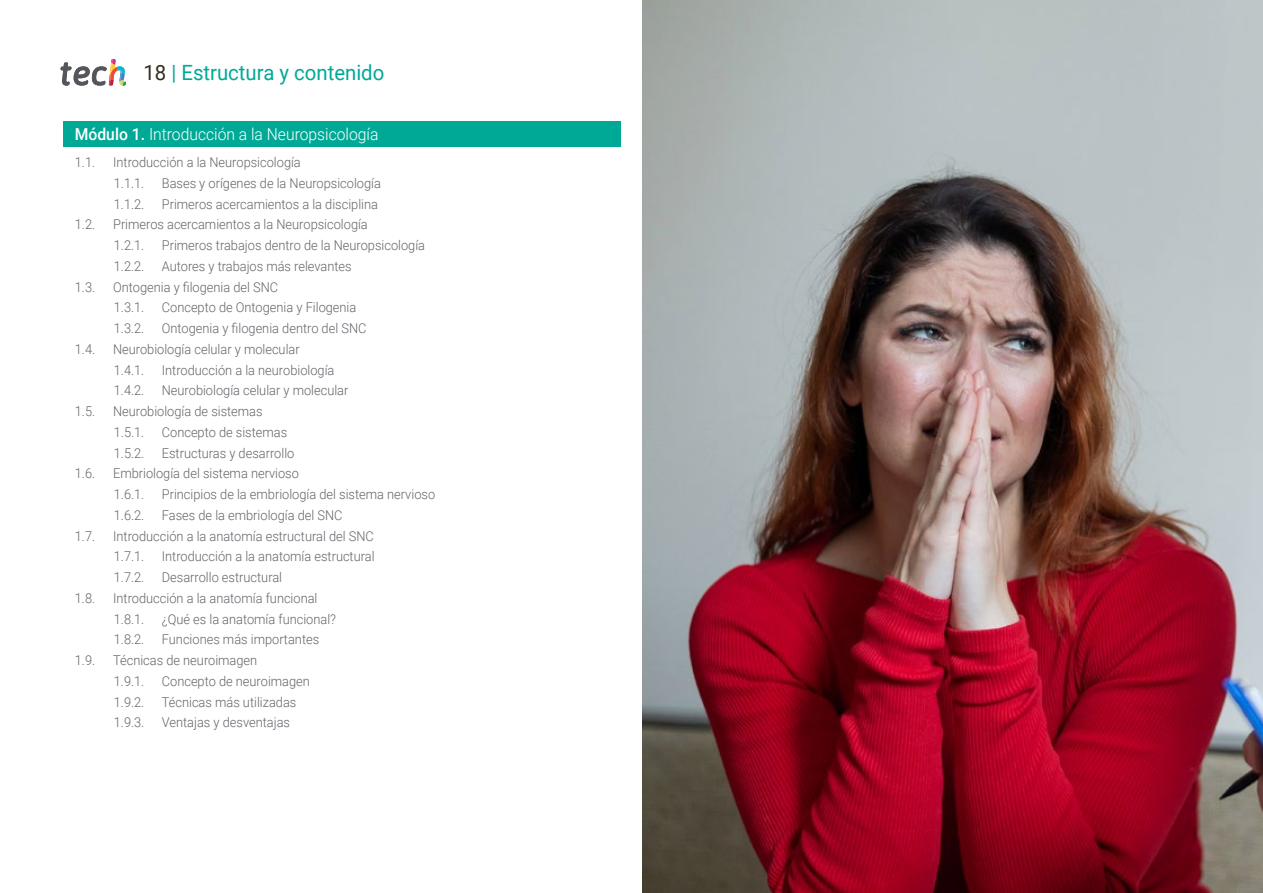
<style>
.page{position:relative;width:1263px;height:893px;background:#fff}
.page>*{position:absolute;margin:0;border:0;box-sizing:border-box;transform-origin:0 0}
.t1{font:21px "Roboto";color:#00a996}
.t2{font:300 16.5px "Roboto";color:#fff;scale:.95 1}
.t3{font:300 13.5px/20.7px "Roboto";color:#61646a;scale:.95 1}
.s1{color:#312e20}
.s2{font-weight:500}
</style>
<div class="page">
<img style="left:642px;top:0;width:621px;height:893px">
<div style="left:64px;top:121px;width:557px;height:25px;background:#00a996"></div>
<svg style="left:61px;top:59px;width:65px;height:27px"></svg>
<h1 class="t1" style="left:144px;top:57px;width:242px"><span class="s1">18</span> | Estructura y contenido</h1>
<p class="t2" style="left:75px;top:123px;width:321px"><span class="s2">Módulo 1.</span> Introducción a la Neuropsicología</p>
<p class="t3" style="left:75px;top:151px;width:23px">1.1.</p>
<p class="t3" style="left:113px;top:151px;width:199px">Introducción a la Neuropsicología<br>1.1.1.</p>
<p class="t3" style="left:162px;top:172px;width:232px">Bases y orígenes de la Neuropsicología</p>
<p class="t3" style="left:114px;top:193px;width:34px">1.1.2.</p>
<p class="t3" style="left:162px;top:193px;width:229px">Primeros acercamientos a la disciplina</p>
<p class="t3" style="left:75px;top:214px;width:23px">1.2.</p>
<p class="t3" style="left:113px;top:214px;width:270px">Primeros acercamientos a la Neuropsicología<br>1.2.1.</p>
<p class="t3" style="left:162px;top:234px;width:279px">Primeros trabajos dentro de la Neuropsicología</p>
<p class="t3" style="left:114px;top:255px;width:34px">1.2.2.</p>
<p class="t3" style="left:162px;top:255px;width:201px">Autores y trabajos más relevantes</p>
<p class="t3" style="left:75px;top:276px;width:23px">1.3.</p>
<p class="t3" style="left:113px;top:276px;width:175px">Ontogenia y filogenia del SNC<br>1.3.1.</p>
<p class="t3" style="left:162px;top:297px;width:206px">Concepto de Ontogenia y Filogenia</p>
<p class="t3" style="left:114px;top:317px;width:34px">1.3.2.</p>
<p class="t3" style="left:162px;top:317px;width:217px">Ontogenia y filogenia dentro del SNC</p>
<p class="t3" style="left:75px;top:338px;width:23px">1.4.</p>
<p class="t3" style="left:113px;top:338px;width:198px">Neurobiología celular y molecular<br>1.4.1.</p>
<p class="t3" style="left:162px;top:359px;width:183px">Introducción a la neurobiología</p>
<p class="t3" style="left:114px;top:380px;width:34px">1.4.2.</p>
<p class="t3" style="left:162px;top:380px;width:198px">Neurobiología celular y molecular</p>
<p class="t3" style="left:75px;top:400px;width:23px">1.5.</p>
<p class="t3" style="left:113px;top:400px;width:159px">Neurobiología de sistemas<br>1.5.1.</p>
<p class="t3" style="left:162px;top:421px;width:133px">Concepto de sistemas</p>
<p class="t3" style="left:114px;top:442px;width:34px">1.5.2.</p>
<p class="t3" style="left:162px;top:442px;width:141px">Estructuras y desarrollo</p>
<p class="t3" style="left:75px;top:463px;width:23px">1.6.</p>
<p class="t3" style="left:113px;top:463px;width:197px">Embriología del sistema nervioso<br>1.6.1.</p>
<p class="t3" style="left:162px;top:483px;width:289px">Principios de la embriología del sistema nervioso</p>
<p class="t3" style="left:114px;top:504px;width:34px">1.6.2.</p>
<p class="t3" style="left:162px;top:504px;width:192px">Fases de la embriología del SNC</p>
<p class="t3" style="left:75px;top:525px;width:23px">1.7.</p>
<p class="t3" style="left:113px;top:525px;width:276px">Introducción a la anatomía estructural del SNC<br>1.7.1.</p>
<p class="t3" style="left:162px;top:546px;width:225px">Introducción a la anatomía estructural</p>
<p class="t3" style="left:114px;top:566px;width:34px">1.7.2.</p>
<p class="t3" style="left:162px;top:566px;width:128px">Desarrollo estructural</p>
<p class="t3" style="left:75px;top:587px;width:23px">1.8.</p>
<p class="t3" style="left:113px;top:587px;width:217px">Introducción a la anatomía funcional<br>1.8.1.</p>
<p class="t3" style="left:162px;top:608px;width:185px">¿Qué es la anatomía funcional?</p>
<p class="t3" style="left:114px;top:629px;width:34px">1.8.2.</p>
<p class="t3" style="left:162px;top:629px;width:167px">Funciones más importantes</p>
<p class="t3" style="left:75px;top:649px;width:23px">1.9.</p>
<p class="t3" style="left:113px;top:649px;width:153px">Técnicas de neuroimagen<br>1.9.1.</p>
<p class="t3" style="left:162px;top:670px;width:157px">Concepto de neuroimagen</p>
<p class="t3" style="left:114px;top:691px;width:34px">1.9.2.</p>
<p class="t3" style="left:162px;top:691px;width:143px">Técnicas más utilizadas</p>
<p class="t3" style="left:114px;top:712px;width:34px">1.9.3.</p>
<p class="t3" style="left:162px;top:712px;width:136px">Ventajas y desventajas</p>
</div>
